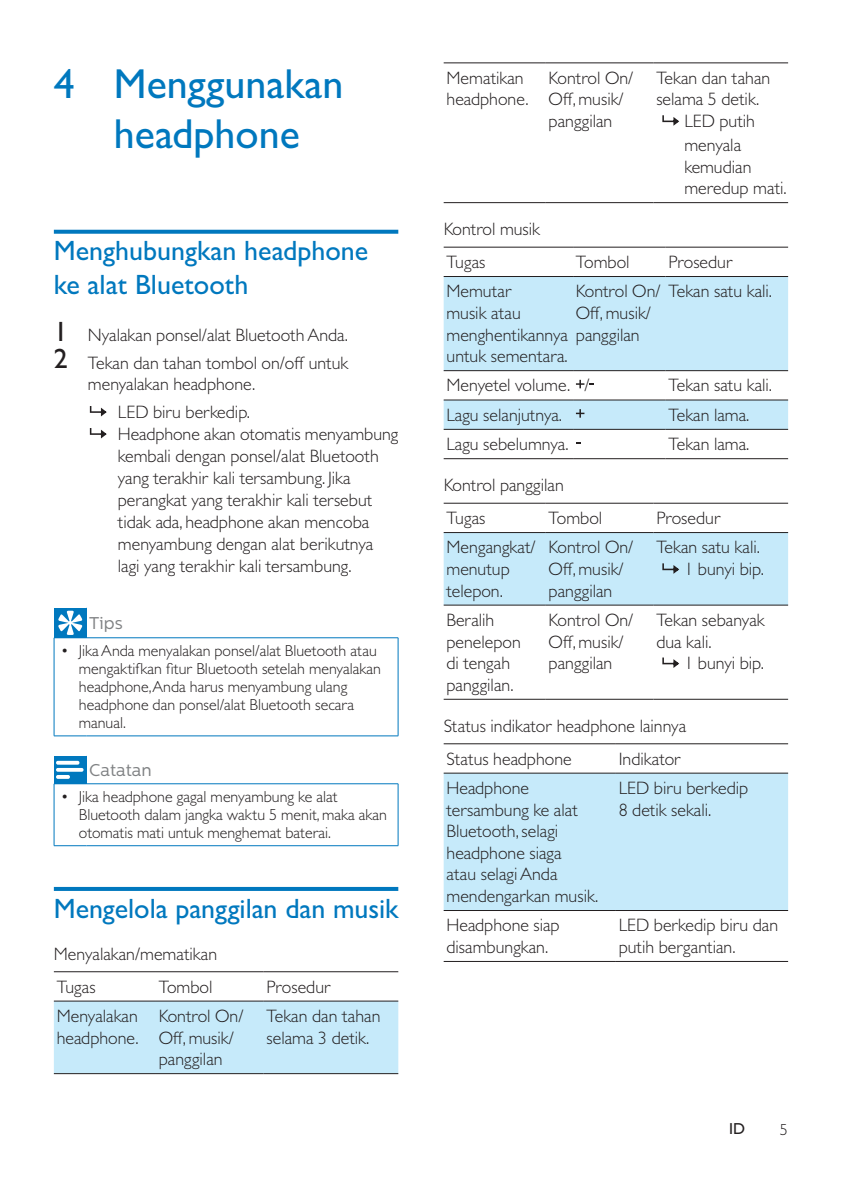
<style>
.page{position:relative;width:842px;height:1190px;background:#fff}
.page>*{position:absolute;margin:0;border:0;box-sizing:border-box;transform-origin:0 0}
.Heading_1{font:500 42px/50.4px "Gill Sans MT Pro";color:#0078be;text-align:center}
.Heading_2{font:500 28px/33.6px "Gill Sans MT Pro";color:#0078be}
.Number2{font:300 18px/21.6px "Gill Sans MT Pro";color:#231f20}
.Number1{font:300 18px/21px "Gill Sans MT Pro";color:#231f20}
.Text{font:300 18px "Gill Sans MT Pro";color:#231f20}
.t1{font:17px "Centrale Sans";color:#808284}
.Text-2{font:300 16px/18px "Gill Sans MT Pro";color:#231f20}
.t2{font:16px "Gill Sans Std";color:#231f20}
.s1{font-weight:500;font-size:28px}
</style>
<div class="page">
<svg style="left:54px;top:230px;width:344px;height:4px"></svg>
<svg style="left:54px;top:887px;width:344px;height:4px"></svg>
<svg style="left:90px;top:406px;width:17px;height:10px"></svg>
<svg style="left:90px;top:428px;width:17px;height:10px"></svg>
<div style="left:54px;top:608px;width:32px;height:30px;background:#0078be"></div>
<hr style="left:398px;top:638px;width:1px;height:98px;background:#0078be">
<hr style="left:54px;top:638px;width:1px;height:98px;background:#0078be">
<hr style="left:86px;top:637px;width:312px;height:1px;background:#0078be">
<hr style="left:54px;top:735px;width:32px;height:1px;background:#0078be">
<hr style="left:86px;top:735px;width:312px;height:1px;background:#0078be">
<svg style="left:58px;top:608px;width:29px;height:29px"></svg>
<div style="left:54px;top:756px;width:32px;height:28px;background:#0078be"></div>
<hr style="left:398px;top:784px;width:1px;height:61px;background:#0078be">
<hr style="left:54px;top:784px;width:1px;height:61px;background:#0078be">
<hr style="left:86px;top:783px;width:312px;height:1px;background:#0078be">
<hr style="left:54px;top:845px;width:32px;height:1px;background:#0078be">
<hr style="left:86px;top:845px;width:312px;height:1px;background:#0078be">
<svg style="left:56px;top:756px;width:31px;height:27px"></svg>
<div style="left:54px;top:1001px;width:344px;height:72px;background:#c6eafa"></div>
<hr style="left:54px;top:1073px;width:102px;height:1px;background:#231f20">
<hr style="left:156px;top:1073px;width:108px;height:1px;background:#231f20">
<hr style="left:264px;top:1073px;width:134px;height:1px;background:#231f20">
<hr style="left:54px;top:971px;width:102px;height:1px;background:#231f20">
<hr style="left:156px;top:971px;width:108px;height:1px;background:#231f20">
<hr style="left:264px;top:971px;width:134px;height:1px;background:#231f20">
<hr style="left:54px;top:1000px;width:102px;height:1px;background:#231f20">
<hr style="left:156px;top:1000px;width:108px;height:1px;background:#231f20">
<hr style="left:264px;top:1000px;width:134px;height:1px;background:#231f20">
<hr style="left:444px;top:62px;width:102px;height:1px;background:#231f20">
<hr style="left:546px;top:62px;width:107px;height:1px;background:#231f20">
<hr style="left:653px;top:62px;width:135px;height:1px;background:#231f20">
<hr style="left:444px;top:202px;width:102px;height:1px;background:#231f20">
<hr style="left:546px;top:202px;width:107px;height:1px;background:#231f20">
<hr style="left:653px;top:202px;width:135px;height:1px;background:#231f20">
<svg style="left:662px;top:115px;width:17px;height:11px"></svg>
<svg style="left:444px;top:277px;width:344px;height:152px;fill:#c6eafa"></svg>
<hr style="left:444px;top:370px;width:129px;height:1px;background:#231f20">
<hr style="left:573px;top:370px;width:93px;height:1px;background:#231f20">
<hr style="left:666px;top:370px;width:122px;height:1px;background:#231f20">
<hr style="left:444px;top:429px;width:129px;height:1px;background:#231f20">
<hr style="left:573px;top:429px;width:93px;height:1px;background:#231f20">
<hr style="left:666px;top:429px;width:122px;height:1px;background:#231f20">
<hr style="left:444px;top:247px;width:129px;height:1px;background:#231f20">
<hr style="left:573px;top:247px;width:93px;height:1px;background:#231f20">
<hr style="left:666px;top:247px;width:122px;height:1px;background:#231f20">
<hr style="left:444px;top:276px;width:129px;height:1px;background:#231f20">
<hr style="left:573px;top:276px;width:93px;height:1px;background:#231f20">
<hr style="left:666px;top:276px;width:122px;height:1px;background:#231f20">
<hr style="left:444px;top:399px;width:129px;height:1px;background:#231f20">
<hr style="left:573px;top:399px;width:93px;height:1px;background:#231f20">
<hr style="left:666px;top:399px;width:122px;height:1px;background:#231f20">
<hr style="left:444px;top:458px;width:129px;height:1px;background:#231f20">
<hr style="left:573px;top:458px;width:93px;height:1px;background:#231f20">
<hr style="left:666px;top:458px;width:122px;height:1px;background:#231f20">
<svg style="left:576px;top:380px;width:18px;height:8px"></svg>
<svg style="left:576px;top:409px;width:8px;height:9px"></svg>
<hr style="left:444px;top:503px;width:102px;height:1px;background:#231f20">
<hr style="left:546px;top:503px;width:107px;height:1px;background:#231f20">
<hr style="left:653px;top:503px;width:135px;height:1px;background:#231f20">
<hr style="left:444px;top:699px;width:102px;height:1px;background:#231f20">
<hr style="left:546px;top:699px;width:107px;height:1px;background:#231f20">
<hr style="left:653px;top:699px;width:135px;height:1px;background:#231f20">
<div style="left:444px;top:532px;width:344px;height:73px;background:#c6eafa"></div>
<svg style="left:662px;top:657px;width:17px;height:11px"></svg>
<div style="left:444px;top:773px;width:344px;height:137px;background:#c6eafa"></div>
<hr style="left:444px;top:910px;width:172px;height:1px;background:#231f20">
<hr style="left:616px;top:910px;width:172px;height:1px;background:#231f20">
<hr style="left:444px;top:743px;width:172px;height:1px;background:#231f20">
<hr style="left:616px;top:743px;width:172px;height:1px;background:#231f20">
<hr style="left:444px;top:772px;width:172px;height:1px;background:#231f20">
<hr style="left:616px;top:772px;width:172px;height:1px;background:#231f20">
<hr style="left:444px;top:961px;width:172px;height:1px;background:#231f20">
<hr style="left:616px;top:961px;width:172px;height:1px;background:#231f20">
<p class="Heading_1" style="left:54px;top:58px;width:291px">4 Menggunakan headphone</p>
<p class="Heading_2" style="left:54px;top:234px;width:316px">Menghubungkan headphone ke alat Bluetooth</p>
<p class="Number1" style="left:54px;top:324px;width:296px"><span class="s1">1</span> Nyalakan ponsel/alat BluetoothAnda.</p>
<p class="Number1" style="left:88px;top:352px;width:262px;text-indent:-34px"><span class="s1">2</span> Tekan dan tahan tombol on/off untuk menyalakan headphone.</p>
<p class="Number2" style="left:118px;top:400px;width:134px">LED biru berkedip.</p>
<p class="Number2" style="left:118px;top:422px;width:282px">Headphone akan otomatis menyambung kembali dengan ponsel/alat Bluetooth yang terakhir kali tersambung. Jika perangkat yang terakhir kali tersebut tidak ada, headphone akan mencoba menyambung dengan alat berikutnya lagi yang terakhir kali tersambung.</p>
<p class="t1" style="left:89px;top:613px;width:35px">Tips</p>
<p class="Text-2" style="left:79px;top:642px;width:304px;text-indent:-18px">• JikaAnda menyalakan ponsel/alat Bluetooth atau mengaktifkan fitur Bluetooth setelah menyalakan headphone,Anda harus menyambung ulang headphone dan ponsel/alat Bluetooth secara manual.</p>
<p class="t1" style="left:89px;top:760px;width:64px">Catatan</p>
<p class="Text-2" style="left:79px;top:787px;width:310px;text-indent:-18px">• Jika headphone gagal menyambung ke alat<br>Bluetooth dalam jangka waktu 5 menit,maka akan otomatis mati untuk menghemat baterai.</p>
<p class="Heading_2" style="left:54px;top:891px;width:346px">Mengelola panggilan dan musik</p>
<p class="Text" style="left:54px;top:943px;width:165px">Menyalakan/mematikan</p>
<p class="Number2" style="left:57px;top:975px;width:41px">Tugas</p>
<p class="Number2" style="left:159px;top:975px;width:55px">Tombol</p>
<p class="Number2" style="left:267px;top:975px;width:66px">Prosedur</p>
<p class="Number2" style="left:57px;top:1005px;width:83px">Menyalakan headphone.</p>
<p class="Number2" style="left:159px;top:1005px;width:86px">Kontrol On/<br>Off,musik/ panggilan</p>
<p class="Number2" style="left:267px;top:1005px;width:115px">Tekan dan tahan selama 3 detik.</p>
<p class="Number2" style="left:446px;top:67px;width:83px">Mematikan headphone.</p>
<p class="Number2" style="left:549px;top:67px;width:86px">Kontrol On/<br>Off,musik/ panggilan</p>
<p class="Number2" style="left:656px;top:67px;width:115px">Tekan dan tahan selama 5 detik.</p>
<p class="Number2" style="left:684px;top:109px;width:72px;line-height:24px">LED putih menyala</p>
<p class="Number2" style="left:684px;top:155px;width:104px">kemudian meredup mati.</p>
<p class="Text" style="left:444px;top:218px;width:98px">Kontrol musik</p>
<p class="Number2" style="left:446px;top:251px;width:41px">Tugas</p>
<p class="Number2" style="left:576px;top:251px;width:55px">Tombol</p>
<p class="Number2" style="left:668px;top:251px;width:66px">Prosedur</p>
<p class="Number2" style="left:446px;top:280px;width:195px">Memutar<br>musik atau menghentikannya panggilan untuk sementara.</p>
<p class="Number2" style="left:576px;top:280px;width:198px">Kontrol On/ Tekan satu kali.<br>Off,musik/</p>
<p class="Number2" style="left:446px;top:374px;width:125px">Menyetel volume.</p>
<p class="Number2" style="left:584px;top:374px;width:7px">/</p>
<p class="Number2" style="left:668px;top:374px;width:105px">Tekan satu kali.</p>
<p class="Number2" style="left:446px;top:404px;width:117px">Lagu selanjutnya.</p>
<p class="Number2" style="left:668px;top:404px;width:82px">Tekan lama.</p>
<p class="Number2" style="left:446px;top:433px;width:124px">Lagu sebelumnya.</p>
<p class="Number2" style="left:668px;top:433px;width:82px">Tekan lama.</p>
<p class="Text" style="left:444px;top:474px;width:122px">Kontrol panggilan</p>
<p class="Number2" style="left:446px;top:507px;width:41px">Tugas</p>
<p class="Number2" style="left:549px;top:507px;width:55px">Tombol</p>
<p class="Number2" style="left:656px;top:507px;width:66px">Prosedur</p>
<p class="Number2" style="left:446px;top:536px;width:91px">Mengangkat/ menutup telepon.</p>
<p class="Number2" style="left:549px;top:536px;width:86px">Kontrol On/<br>Off,musik/ panggilan</p>
<p class="Number2" style="left:656px;top:536px;width:105px">Tekan satu kali.</p>
<p class="Number2" style="left:684px;top:558px;width:81px">1 bunyi bip.</p>
<p class="Number2" style="left:446px;top:609px;width:76px">Beralih penelepon di tengah panggilan.</p>
<p class="Number2" style="left:549px;top:609px;width:86px">Kontrol On/<br>Off,musik/ panggilan</p>
<p class="Number2" style="left:656px;top:609px;width:110px">Tekan sebanyak dua kali.</p>
<p class="Number2" style="left:684px;top:652px;width:81px">1 bunyi bip.</p>
<p class="Text" style="left:444px;top:715px;width:244px">Status indikator headphone lainnya</p>
<p class="Number2" style="left:446px;top:747px;width:127px">Status headphone</p>
<p class="Number2" style="left:619px;top:747px;width:64px">Indikator</p>
<p class="Number2" style="left:446px;top:777px;width:153px">Headphone tersambung ke alat<br>Bluetooth,selagi headphone siaga<br>atau selagi Anda mendengarkan musik.</p>
<p class="Number2" style="left:619px;top:777px;width:131px">LED biru berkedip<br>8 detik sekali.</p>
<p class="Number2" style="left:446px;top:914px;width:115px">Headphone siap disambungkan.</p>
<p class="Number2" style="left:619px;top:914px;width:161px">LED berkedip biru dan putih bergantian.</p>
<p class="t2" style="left:729px;top:1120px;width:17px">ID</p>
<p class="Text-2" style="left:780px;top:1120px;width:9px">5</p>
</div>
